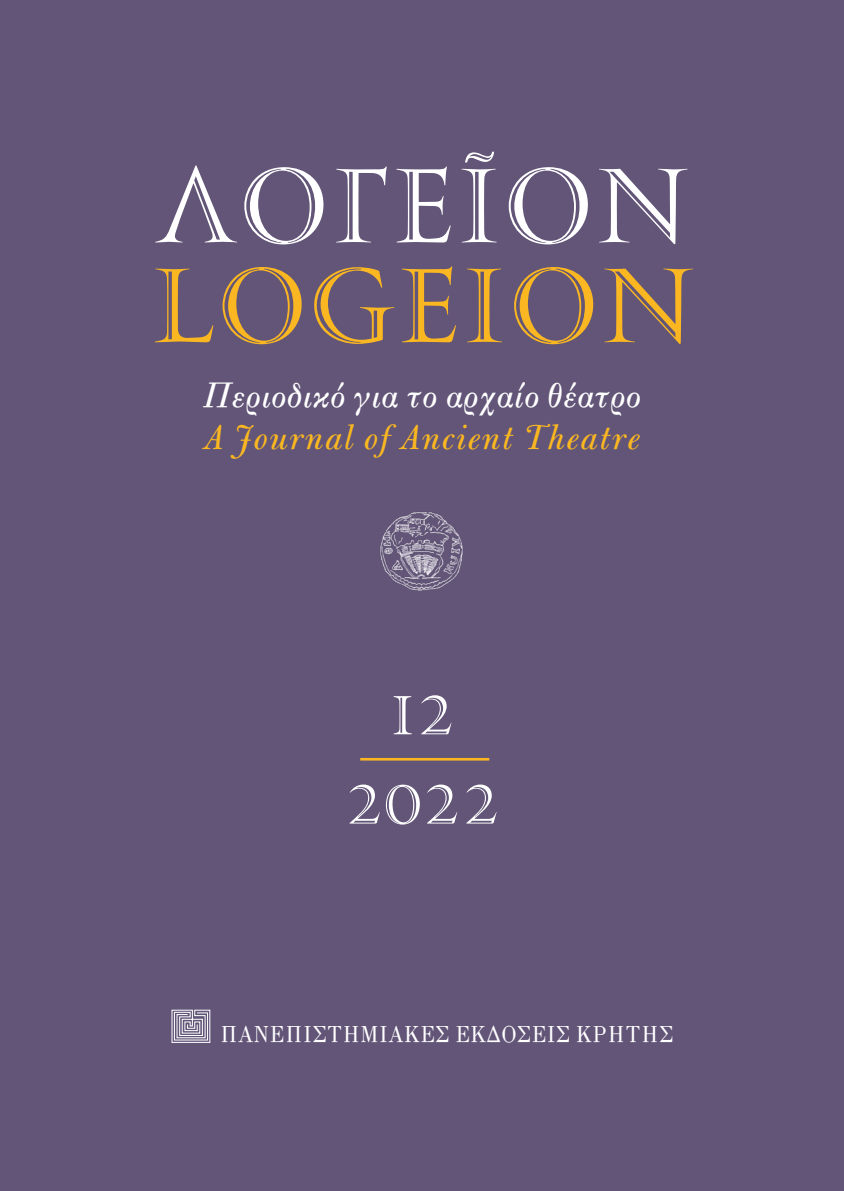
<style>
.page{position:relative;width:844px;height:1191px;background:#fff}
.page>*{position:absolute;margin:0;border:0;box-sizing:border-box;transform-origin:0 0}
.t1{font:101.5px "PF Monumenta Pro Shaded";letter-spacing:.01em;color:#fff}
.t2{font:101.5px "PF Monumenta Pro Shaded";letter-spacing:.01em;color:#fab721}
.t3{font:52.5px/89.2px "PF Monumenta Pro Shaded";letter-spacing:.025em;color:#fff;text-align:center}
.t4{font:36.75px "GS Lipsias Pro";letter-spacing:.01em;color:#fff}
.t5{font:36.75px "GS Lipsias Pro";letter-spacing:.04em;color:#fab721}
.t6{font:24.5px "Apla";letter-spacing:.03em;color:#fff;scale:.9 1}
</style>
<div class="page">
<div style="left:0;top:0;width:843px;height:1191px;background:#625578"></div>
<svg style="left:171px;top:1009px;width:40px;height:33px"></svg>
<img style="left:380px;top:512px;width:83px;height:79px">
<hr style="left:360px;top:758px;width:129px;height:2px;background:#fab721">
<h1 class="t1" style="left:155px;top:143px;width:535px">ΛΟΓΕĩΟΝ</h1>
<h1 class="t2" style="left:149px;top:242px;width:546px">LOGEION</h1>
<h3 class="t4" style="left:202px;top:375px;width:440px">Περιοδικό για το αρχαίο θέατρο</h3>
<h3 class="t5" style="left:204px;top:417px;width:437px">A Journal of Ancient Theatre</h3>
<h2 class="t3" style="left:345px;top:671px;width:155px">12<br>2022</h2>
<p class="t6" style="left:220px;top:1021px;width:505px">ΠΑΝΕΠΙΣΤΗΜΙΑΚΕΣ ΕΚΔΟΣΕΙΣ ΚΡΗΤΗΣ</p>
</div>
